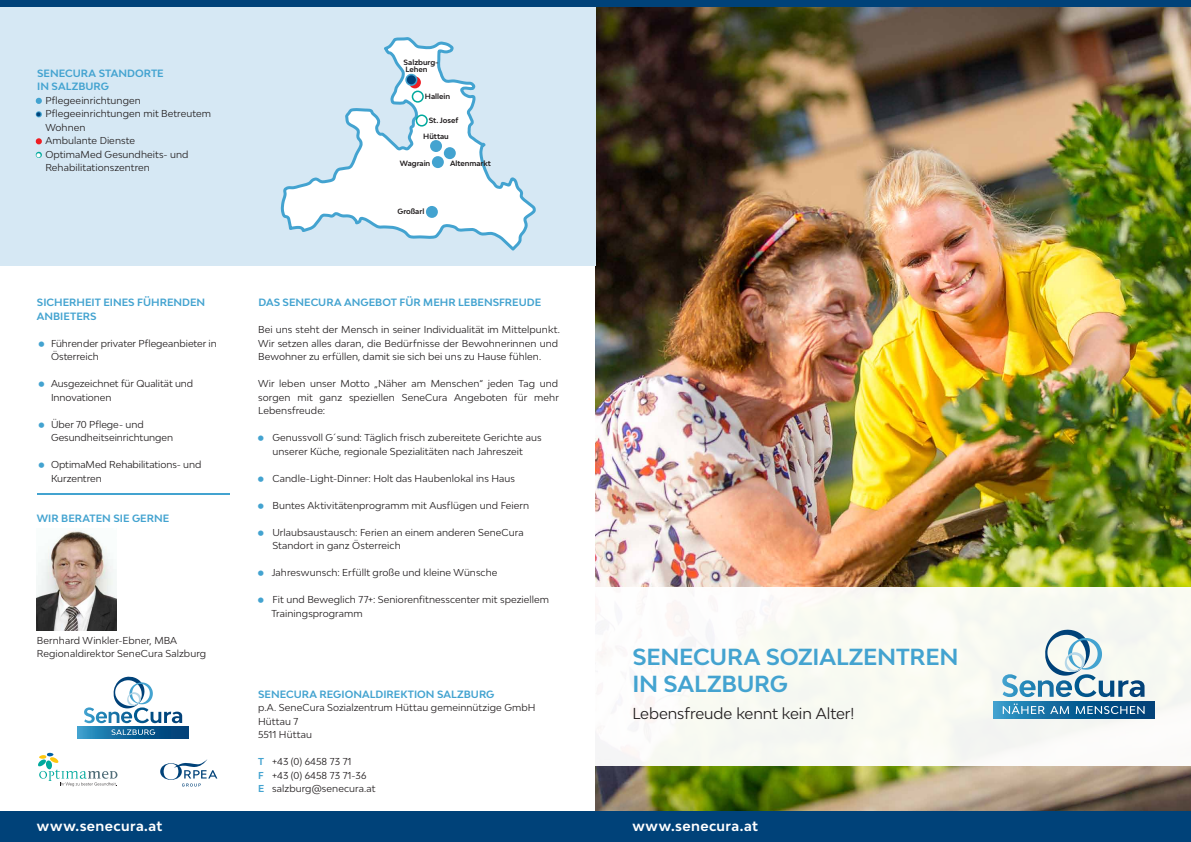
<style>
.page{position:relative;width:1191px;height:842px;background:#fff}
.page>*{position:absolute;margin:0;border:0;box-sizing:border-box;transform-origin:0 0}
.t1{font:700 22px/27px "Bw Modelica";letter-spacing:-.01em;color:#43a3d0}
.t2{font:15px "Bw Modelica";letter-spacing:-.005em;color:#231f20}
.t3{font:700 13.5px "Bw Modelica";letter-spacing:.06em;color:#fff}
.t4{font:700 10px/13.5px "Bw Modelica";color:#43a3d0}
.t5{font:9.5px/13.5px "Bw Modelica";letter-spacing:.005em;color:#231f20}
.t6{font:700 7.2px/7.2px "Bw Modelica";letter-spacing:-.005em;color:#231f20}
.s1{font-family:"Arial";color:#43a3d0}
.s2{font-family:"Arial";color:#004279}
.s3{font-family:"Arial";color:#ee1d23}
.s4{font-family:"Arial";color:#fff}
.s5{font-weight:700;color:#43a3d0}
</style>
<div class="page">
<img style="left:595px;top:7px;width:596px;height:804px">
<div style="left:0;top:0;width:595px;height:266px;background:#d6e8f4"></div>
<svg style="left:35px;top:97px;width:7px;height:21px"></svg>
<svg style="left:35px;top:138px;width:7px;height:20px"></svg>
<div style="left:595px;top:587px;width:596px;height:179px;background:#f9faf2"></div>
<svg style="left:993px;top:701px;width:161px;height:18px"></svg>
<svg style="left:1002px;top:630px;width:142px;height:67px"></svg>
<svg style="left:1002px;top:703px;width:142px;height:11px;background:#4486ae"></svg>
<hr style="left:37px;top:494px;width:193px;height:1px;background:#43a3d0">
<img style="left:37px;top:530px;width:79px;height:100px">
<svg style="left:160px;top:759px;width:57px;height:27px"></svg>
<svg style="left:78px;top:726px;width:111px;height:12px"></svg>
<svg style="left:84px;top:677px;width:98px;height:46px"></svg>
<svg style="left:111px;top:729px;width:44px;height:6px"></svg>
<svg style="left:281px;top:37px;width:255px;height:214px"></svg>
<div style="left:430px;top:140px;width:12px;height:12px;background:#43a3d0;border-radius:50%"></div>
<div style="left:444px;top:147px;width:12px;height:12px;background:#43a3d0;border-radius:50%"></div>
<div style="left:432px;top:156px;width:12px;height:12px;background:#43a3d0;border-radius:50%"></div>
<div style="left:426px;top:206px;width:12px;height:12px;background:#43a3d0;border-radius:50%"></div>
<div style="left:412px;top:91px;width:11px;height:11px;background:#fff;border-radius:50%"></div>
<div style="left:412px;top:91px;width:12px;height:12px;border:2px solid #00a99d;border-radius:50%"></div>
<div style="left:416px;top:114px;width:12px;height:13px;border:2px solid #00a99d;border-radius:50%"></div>
<svg style="left:409px;top:76px;width:12px;height:13px"></svg>
<div style="left:406px;top:75px;width:11px;height:10px;background:#004279;border-radius:50%"></div>
<div style="left:405px;top:74px;width:12px;height:12px;border:2px solid #43a3d0;border-radius:50%"></div>
<svg style="left:38px;top:753px;width:79px;height:33px"></svg>
<div style="left:0;top:0;width:1191px;height:7px;background:#004279"></div>
<div style="left:0;top:811px;width:1191px;height:31px;background:#004279"></div>
<p class="t4" style="left:37px;top:66px;width:128px">SENECURA STANDORTE<br>IN SALZBURG</p>
<p class="t5" style="left:36px;top:93px;width:106px"><span class="s1">●</span> Pflegeeinrichtungen</p>
<p class="t5" style="left:45px;top:106px;width:167px;text-indent:-9px"><span class="s2">●</span> Pflegeeinrichtungen mit Betreutem<br>Wohnen</p>
<p class="t5" style="left:36px;top:133px;width:101px"><span class="s3">●</span> Ambulante Dienste</p>
<p class="t5" style="left:45px;top:147px;width:145px;text-indent:-9px"><span class="s4">●</span> OptimaMed Gesundheits- und<br>Rehabilitationszentren</p>
<p class="t4" style="left:37px;top:295px;width:170px">SICHERHEIT EINES FÜHRENDEN<br>ANBIETERS</p>
<p class="t5" style="left:51px;top:336px;width:167px">Führender privater Pflegeanbieter in<br>Österreich</p>
<p class="t5" style="left:51px;top:376px;width:144px">Ausgezeichnet für Qualität und<br>Innovationen</p>
<p class="t5" style="left:51px;top:417px;width:124px">Über 70 Pflege- und<br>Gesundheitseinrichtungen</p>
<p class="t5" style="left:51px;top:457px;width:152px">OptimaMed Rehabilitations- und<br>Kurzentren</p>
<p class="t4" style="left:37px;top:511px;width:134px">WIR BERATEN SIE GERNE</p>
<p class="t5" style="left:37px;top:633px;width:171px">Bernhard Winkler-Ebner, MBA<br>Regionaldirektor SeneCura Salzburg</p>
<p class="t6" style="left:403px;top:58px;width:37px">SALZBURG-<br>LEHEN</p>
<p class="t6" style="left:425px;top:93px;width:27px">HALLEIN</p>
<p class="t6" style="left:429px;top:117px;width:31px">ST. JOSEF</p>
<p class="t6" style="left:423px;top:132px;width:27px">HÜTTAU</p>
<p class="t6" style="left:400px;top:159px;width:32px">WAGRAIN</p>
<p class="t6" style="left:450px;top:159px;width:42px">ALTENMARKT</p>
<p class="t6" style="left:397px;top:208px;width:28px">GROßARL</p>
<p class="t4" style="left:258px;top:295px;width:284px">DAS SENECURA ANGEBOT FÜR MEHR LEBENSFREUDE</p>
<p class="t5" style="left:258px;top:322px;width:303px">Bei uns steht der Mensch in seiner Individualität im Mittelpunkt.<br>Wir setzen alles daran, die Bedürfnisse der Bewohnerinnen und<br>Bewohner zu erfüllen, damit sie sich bei uns zu Hause fühlen.</p>
<p class="t5" style="left:258px;top:376px;width:302px;text-align:justify">Wir leben unser Motto „Näher am Menschen“ jeden Tag und sorgen mit ganz speziellen SeneCura Angeboten für mehr Lebensfreude:</p>
<p class="t5" style="left:272px;top:430px;width:271px">Genussvoll G´sund: Täglich frisch zubereitete Gerichte aus unserer Küche, regionale Spezialitäten nach Jahreszeit</p>
<p class="t5" style="left:272px;top:471px;width:244px">Candle-Light-Dinner: Holt das Haubenlokal ins Haus</p>
<p class="t5" style="left:272px;top:498px;width:258px">Buntes Aktivitätenprogramm mit Ausflügen und Feiern</p>
<p class="t5" style="left:272px;top:525px;width:253px">Urlaubsaustausch: Ferien an einem anderen SeneCura<br>Standort in ganz Österreich</p>
<p class="t5" style="left:272px;top:565px;width:227px">Jahreswunsch: Erfüllt große und kleine Wünsche</p>
<p class="t5" style="left:271px;top:592px;width:279px">Fit und Beweglich 77+: Seniorenfitnesscenter mit speziellem<br>Trainingsprogramm</p>
<p class="t4" style="left:258px;top:687px;width:238px">SENECURA REGIONALDIREKTION SALZBURG</p>
<p class="t5" style="left:258px;top:700px;width:279px">p.A. SeneCura Sozialzentrum Hüttau gemeinnützige GmbH<br>Hüttau 7<br>5511 Hüttau</p>
<p class="t5" style="left:258px;top:754px;width:119px"><span class="s5">T</span> +43 (0) 6458 73 71<br><span class="s5">F</span> +43 (0) 6458 73 71-36<br><span class="s5">E</span> salzburg@senecura.at</p>
<h1 class="t1" style="left:632px;top:643px;width:328px">SENECURA SOZIALZENTREN<br>IN SALZBURG</h1>
<h2 class="t2" style="left:632px;top:704px;width:223px">Lebensfreude kennt kein Alter!</h2>
<h3 class="t3" style="left:37px;top:817px;width:127px">WWW.SENECURA.AT</h3>
<h3 class="t3" style="left:632px;top:817px;width:127px">WWW.SENECURA.AT</h3>
</div>
